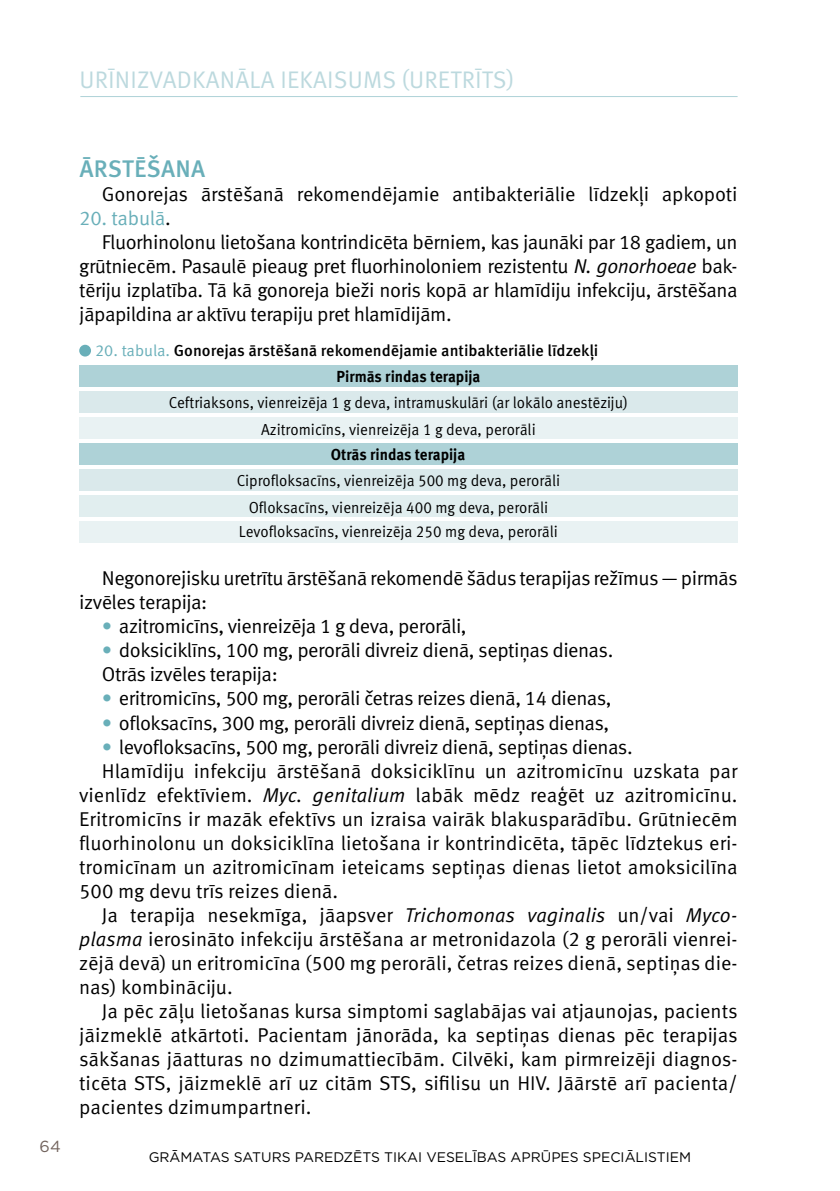
<style>
.page{position:relative;width:840px;height:1191px;background:#fff}
.page>*{position:absolute;margin:0;border:0;box-sizing:border-box;transform-origin:0 0}
.t1{font:24px "Meta Pro";letter-spacing:.01em;color:#bcd9de}
.t2{font:500 24px "Meta Pro";color:#69afb9}
.t3{font:20px/24px "Meta Pro";letter-spacing:-.01em;color:#000}
.t4{font:20px "Meta Pro";letter-spacing:-.015em;color:#69afb9}
.t5{font:16px/26.4px "Meta Pro";color:#000;text-align:center;scale:.94 1}
.t6{font:500 16px/26px "Meta Pro";color:#000}
.t7{font:700 16px "Meta Pro";color:#000;scale:.94 1}
.t8{font:16px "Gotham";color:#72635d}
.t9{font:13.8px "Gotham";color:#000}
.s1{color:#000}
.s2{font-style:italic}
.s3{font-weight:400;color:#69afb9}
.s4{font-weight:700}
.s5{color:#69afb9}
</style>
<div class="page">
<hr style="left:80px;top:96px;width:657px;height:1px;background:#aed2d7">
<div style="left:79px;top:345px;width:12px;height:11px;background:#69afb9;border-radius:50%"></div>
<div style="left:79px;top:365px;width:658px;height:22px;background:#aed2d7"></div>
<div style="left:79px;top:391px;width:658px;height:22px;background:#dae9eb"></div>
<div style="left:79px;top:417px;width:658px;height:22px;background:#e9f2f3"></div>
<div style="left:79px;top:444px;width:658px;height:21px;background:#aed2d7"></div>
<div style="left:79px;top:470px;width:658px;height:21px;background:#dae9eb"></div>
<div style="left:79px;top:496px;width:658px;height:21px;background:#e1eeef"></div>
<div style="left:79px;top:521px;width:658px;height:21px;background:#e9f2f3"></div>
<p class="t1" style="left:79px;top:64px;width:436px">urīnizvadkanāla iekaisums (uretrīts)</p>
<p class="t8" style="left:39px;top:1135px;width:23px">64</p>
<p class="t2" style="left:79px;top:154px;width:126px">Ārstēšana</p>
<p class="t3" style="left:102px;top:183px;width:636px">Gonorejas ārstēšanā rekomendējamie antibakteriālie līdzekļi apkopoti</p>
<p class="t4" style="left:79px;top:206px;width:93px">20. tabulā<span class="s1">.</span></p>
<p class="t3" style="left:102px;top:231px;width:636px">Fluorhinolonu lietošana kontrindicēta bērniem, kas jaunāki par 18 gadiem, un</p>
<p class="t3" style="left:79px;top:255px;width:659px">grūtniecēm. Pasaulē pieaug pret fluorhinoloniem rezistentu <span class="s2">N. gonorhoeae</span> bak-</p>
<p class="t3" style="left:79px;top:279px;width:659px">tēriju izplatība. tā kā gonoreja bieži noris kopā ar hlamīdiju infekciju, ārstēšana</p>
<p class="t3" style="left:79px;top:303px;width:374px">jāpapildina ar aktīvu terapiju pret hlamīdijām.</p>
<p class="t6" style="left:336px;top:338px;width:263px;text-indent:-241px"><span class="s3">20. tabula.</span> gonorejas ārstēšanā rekomendējamie antibakteriālie līdzekļi<br><span class="s4">Pirmās rindas terapija</span></p>
<p class="t5" style="left:169px;top:390px;width:489px">Ceftriaksons, vienreizēja 1 g deva, intramuskulāri (ar lokālo anestēziju) azitromicīns, vienreizēja 1 g deva, perorāli</p>
<p class="t7" style="left:330px;top:445px;width:144px">Otrās rindas terapija</p>
<p class="t5" style="left:237px;top:468px;width:345px">Ciprofloksacīns, vienreizēja 500 mg deva, perorāli<br>Ofloksacīns, vienreizēja 400 mg deva, perorāli</p>
<p class="t5" style="left:239px;top:519px;width:341px">levofloksacīns, vienreizēja 250 mg deva, perorāli</p>
<p class="t3" style="left:79px;top:567px;width:659px;text-indent:23px">negonorejisku uretrītu ārstēšanā rekomendē šādus terapijas režīmus — pirmās izvēles terapija:</p>
<p class="t3" style="left:102px;top:615px;width:366px"><span class="s5">•</span> azitromicīns, vienreizēja 1 g deva, perorāli,</p>
<p class="t3" style="left:102px;top:639px;width:512px"><span class="s5">•</span> doksiciklīns, 100 mg, perorāli divreiz dienā, septiņas dienas.<br>Otrās izvēles terapija:</p>
<p class="t3" style="left:102px;top:687px;width:511px"><span class="s5">•</span> eritromicīns, 500 mg, perorāli četras reizes dienā, 14 dienas,</p>
<p class="t3" style="left:102px;top:711px;width:508px"><span class="s5">•</span> ofloksacīns, 300 mg, perorāli divreiz dienā, septiņas dienas,</p>
<p class="t3" style="left:102px;top:735px;width:532px"><span class="s5">•</span> levofloksacīns, 500 mg, perorāli divreiz dienā, septiņas dienas.</p>
<p class="t3" style="left:102px;top:759px;width:636px">Hlamīdiju infekciju ārstēšanā doksiciklīnu un azitromicīnu uzskata par</p>
<p class="t3" style="left:79px;top:783px;width:659px">vienlīdz efektīviem. <span class="s2">Myc. genitalium</span> labāk mēdz reaģēt uz azitromicīnu.</p>
<p class="t3" style="left:79px;top:807px;width:659px">eritromicīns ir mazāk efektīvs un izraisa vairāk blakusparādību. Grūtniecēm</p>
<p class="t3" style="left:79px;top:831px;width:659px">fluorhinolonu un doksiciklīna lietošana ir kontrindicēta, tāpēc līdztekus eri-</p>
<p class="t3" style="left:79px;top:855px;width:659px">tromicīnam un azitromicīnam ieteicams septiņas dienas lietot amoksicilīna</p>
<p class="t3" style="left:79px;top:879px;width:260px">500 mg devu trīs reizes dienā.</p>
<p class="t3" style="left:102px;top:903px;width:636px">Ja terapija nesekmīga, jāapsver <span class="s2">Trichomonas vaginalis</span> un/vai <span class="s2">Myco-</span></p>
<p class="t3" style="left:79px;top:927px;width:659px"><span class="s2">plasma</span> ierosināto infekciju ārstēšana ar metronidazola (2 g perorāli vienrei-</p>
<p class="t3" style="left:79px;top:951px;width:659px">zējā devā) un eritromicīna (500 mg perorāli, četras reizes dienā, septiņas die-</p>
<p class="t3" style="left:79px;top:975px;width:155px">nas) kombināciju.</p>
<p class="t3" style="left:102px;top:999px;width:637px">Ja pēc zāļu lietošanas kursa simptomi saglabājas vai atjaunojas, pacients</p>
<p class="t3" style="left:79px;top:1023px;width:659px">jāizmeklē atkārtoti. Pacientam jānorāda, ka septiņas dienas pēc terapijas</p>
<p class="t3" style="left:79px;top:1047px;width:659px">sākšanas jāatturas no dzimumattiecībām. Cilvēki, kam pirmreizēji diagnos-</p>
<p class="t3" style="left:79px;top:1071px;width:659px">ticēta sts, jāizmeklē arī uz citām sts, sifilisu un Hiv. Jāārstē arī pacienta/</p>
<p class="t3" style="left:79px;top:1095px;width:234px">pacientes dzimumpartneri.</p>
<p class="t9" style="left:149px;top:1148px;width:543px">GRĀMATAS SATURS PAREDZĒTS TIKAI VESELĪBAS APRŪPES SPECIĀLISTIEM</p>
</div>
